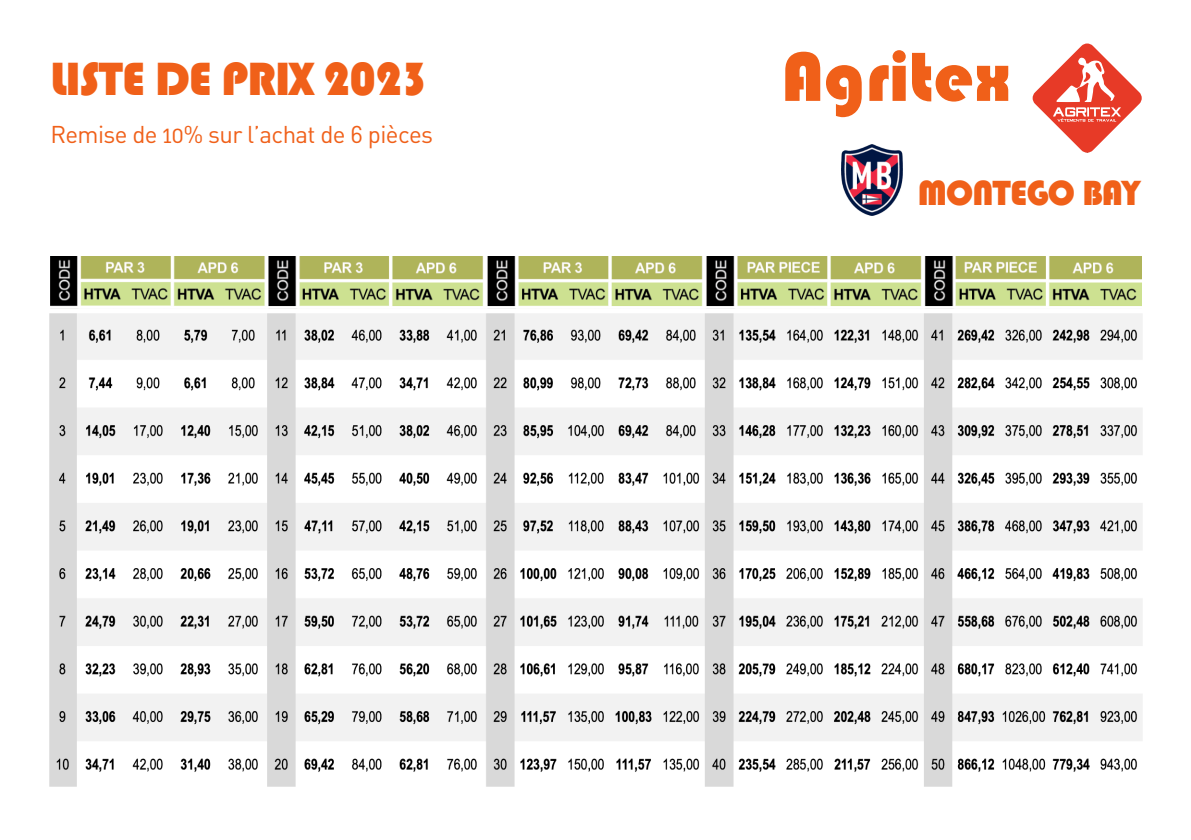
<style>
.page{position:relative;width:1191px;height:840px;background:#fff}
.page>*{position:absolute;margin:0;border:0;box-sizing:border-box;transform-origin:0 0}
.t1{font:72px "Bauhaus 93";color:#f06019}
.t2{font:48px "Bauhaus 93";letter-spacing:-.025em;color:#f06019}
.t3{font:36px "Bauhaus 93";letter-spacing:-.025em;color:#f06019}
.t4{font:24px "CADINOP Caps";letter-spacing:-.025em;color:#f06019}
</style>
<div class="page">
<img style="left:841px;top:145px;width:62px;height:70px">
<svg style="left:1033px;top:43px;width:109px;height:110px"></svg>
<img style="left:50px;top:257px;width:1092px;height:50px">
<img style="left:50px;top:313px;width:1092px;height:473px">
<h2 class="t2" style="left:50px;top:52px;width:380px">LISTE DE PRIX 2023</h2>
<p class="t4" style="left:50px;top:126px;width:384px">Remise de 10% sur l’achat de 6 pièces</p>
<h1 class="t1" style="left:781px;top:36px;width:232px">Agritex</h1>
<h3 class="t3" style="left:918px;top:173px;width:224px">MONTEGO BAY</h3>
</div>
